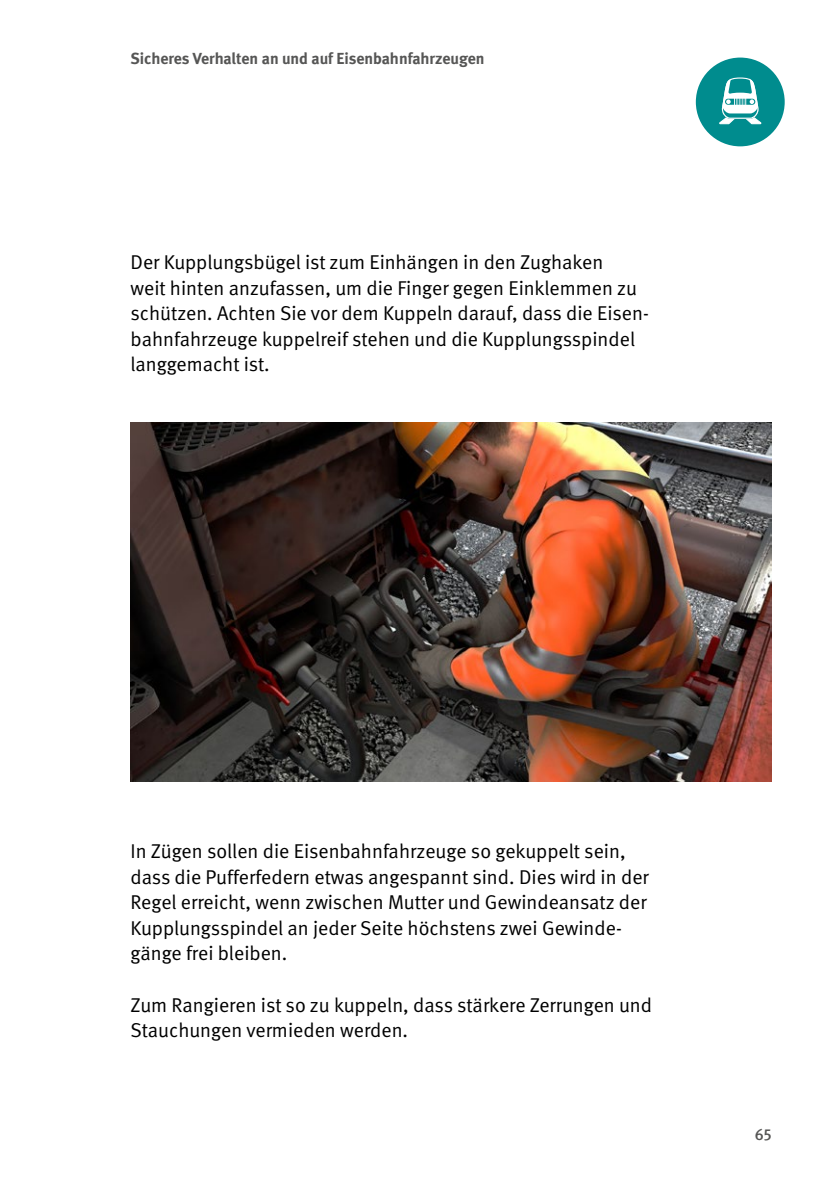
<style>
.page{position:relative;width:840px;height:1191px;background:#fff}
.page>*{position:absolute;margin:0;border:0;box-sizing:border-box;transform-origin:0 0}
.Fließtext_FT_Abstand_nach{font:20px/25.6px "DGUV Meta";color:#000}
.t1{font:700 16px "DGUV Meta";color:#565655}
.t2{font:500 16px "DGUV Meta";color:#565655}
</style>
<div class="page">
<img style="left:130px;top:422px;width:641px;height:359px">
<div style="left:695px;top:58px;width:89px;height:88px;background:#008c8e;border-radius:50%"></div>
<svg style="left:719px;top:77px;width:42px;height:48px"></svg>
<p class="t1" style="left:130px;top:49px;width:355px">Sicheres Verhalten an und auf Eisenbahnfahrzeugen</p>
<p class="Fließtext_FT_Abstand_nach" style="left:130px;top:250px;width:519px">Der Kupplungsbügel ist zum Einhängen in den Zughaken<br>weit hinten anzufassen, um die Finger gegen Einklemmen zu schützen. Achten Sie vor dem Kuppeln darauf, dass die Eisen&shy;bahnfahrzeuge kuppelreif stehen und die Kupplungsspindel langgemacht ist.</p>
<p class="Fließtext_FT_Abstand_nach" style="left:130px;top:838px;width:519px">In Zügen sollen die Eisenbahnfahrzeuge so gekuppelt sein, dass die Pufferfedern etwas angespannt sind. Dies wird in der Regel erreicht, wenn zwischen Mutter und Gewindeansatz der Kupplungsspindel an jeder Seite höchstens zwei Gewinde&shy;gänge frei bleiben.</p>
<p class="Fließtext_FT_Abstand_nach" style="left:130px;top:992px;width:522px">Zum Rangieren ist so zu kuppeln, dass stärkere Zerrungen und<br>Stauchungen vermieden werden.</p>
<p class="t2" style="left:754px;top:1124px;width:19px">65</p>
</div>
